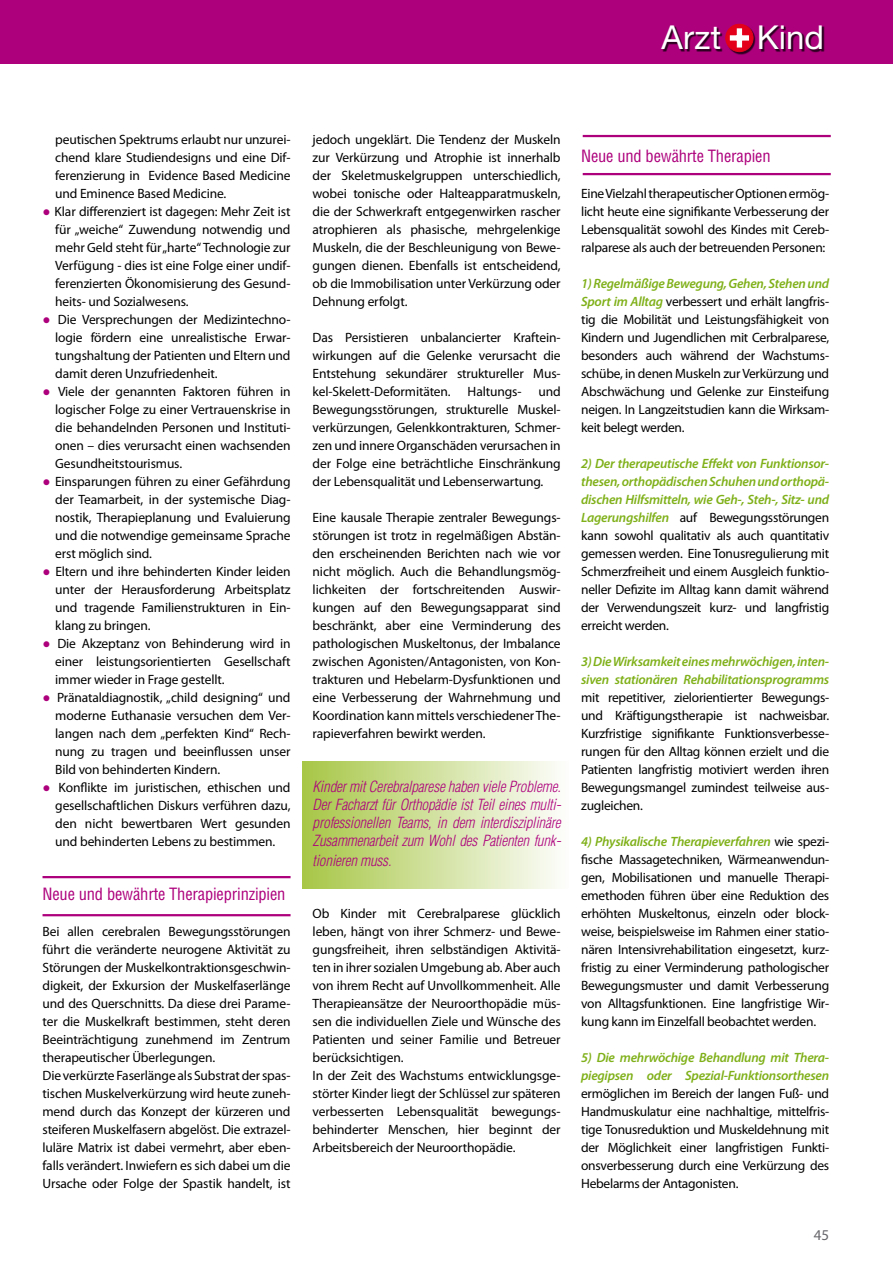
<style>
.page{position:relative;width:893px;height:1263px;background:#fff}
.page>*{position:absolute;margin:0;border:0;box-sizing:border-box;transform-origin:0 0}
.t1{font:33px "Helvetica Neue";letter-spacing:.005em;color:#fff}
.t2{font:condensed 16.5px "Helvetica";letter-spacing:-.01em;color:#ad007c}
.t3{font:italic 300 condensed 15px/18px "Helvetica";letter-spacing:-.01em;color:#ad007c;text-align:justify}
.t4{font:15px "Myriad Pro";color:#68676c}
.t5{font:13.5px/18px "Myriad Pro";letter-spacing:-.01em;color:#000;text-align:justify}
.t6{font:italic 600 13.5px/18px "Myriad Pro";letter-spacing:-.02em;color:#7fb019}
.s1{font-family:"Times New Roman";color:#ad007c}
.s2{font-weight:600;font-style:italic;color:#7fb019}
</style>
<div class="page">
<div style="left:302px;top:761px;width:267px;height:128px;background:linear-gradient(to right,#a7c646,#fefefc)"></div>
<div style="left:0;top:0;width:893px;height:64px;background:#ad007c"></div>
<div style="left:662px;top:25px;width:163px;height:29px;background:#000;opacity:.75"></div>
<div style="left:726px;top:24px;width:27px;height:28px;background:#e2001a;border-radius:50%"></div>
<div style="left:725px;top:24px;width:28px;height:28px;border:1px solid #e2001a;border-radius:50%"></div>
<div style="left:737px;top:28px;width:5px;height:20px;background:#fff"></div>
<div style="left:730px;top:35px;width:19px;height:6px;background:#fff"></div>
<hr style="left:43px;top:914px;width:248px;height:2px;background:#ad007c">
<hr style="left:43px;top:876px;width:248px;height:2px;background:#ad007c">
<hr style="left:583px;top:173px;width:248px;height:2px;background:#ad007c">
<hr style="left:583px;top:135px;width:248px;height:2px;background:#ad007c">
<h1 class="t1" style="left:662px;top:18px;width:164px">Arzt Kind</h1>
<p class="t5" style="left:55px;top:130px;width:237px">peutischen Spektrums erlaubt nur unzurei&shy;chend klare Studiendesigns und eine Dif&shy;ferenzierung in Evidence Based Medicine und Eminence Based Medicine.</p>
<p class="t5" style="left:55px;top:202px;width:237px;text-indent:-13px"><span class="s1">●</span> Klar differenziert ist dagegen: Mehr Zeit ist für „weiche“ Zuwendung notwendig und mehr Geld steht für „harte“ Technologie zur Verfügung - dies ist eine Folge einer undif&shy;ferenzierten Ökonomisierung des Gesund&shy;heits- und Sozialwesens.</p>
<p class="t5" style="left:55px;top:310px;width:237px;text-indent:-13px"><span class="s1">●</span> Die Versprechungen der Medizintechno&shy;logie fördern eine unrealistische Erwar&shy;tungshaltung der Patienten und Eltern und damit deren Unzufriedenheit.</p>
<p class="t5" style="left:55px;top:382px;width:237px;text-indent:-13px"><span class="s1">●</span> Viele der genannten Faktoren führen in logischer Folge zu einer Vertrauenskrise in die behandelnden Personen und Instituti&shy;onen – dies verursacht einen wachsenden Gesundheitstourismus.</p>
<p class="t5" style="left:55px;top:472px;width:237px;text-indent:-13px"><span class="s1">●</span> Einsparungen führen zu einer Gefährdung der Teamarbeit, in der systemische Diag&shy;nostik, Therapieplanung und Evaluierung und die notwendige gemeinsame Sprache erst möglich sind.</p>
<p class="t5" style="left:55px;top:562px;width:237px;text-indent:-13px"><span class="s1">●</span> Eltern und ihre behinderten Kinder leiden unter der Herausforderung Arbeitsplatz und tragende Familienstrukturen in Ein&shy;klang zu bringen.</p>
<p class="t5" style="left:55px;top:634px;width:237px;text-indent:-13px"><span class="s1">●</span> Die Akzeptanz von Behinderung wird in einer leistungsorientierten Gesellschaft immer wieder in Frage gestellt.</p>
<p class="t5" style="left:55px;top:688px;width:237px;text-indent:-13px"><span class="s1">●</span> Pränataldiagnostik, „child designing“ und moderne Euthanasie versuchen dem Ver&shy;langen nach dem „perfekten Kind“ Rech&shy;nung zu tragen und beeinflussen unser Bild von behinderten Kindern.</p>
<p class="t5" style="left:55px;top:778px;width:237px;text-indent:-13px"><span class="s1">●</span> Konflikte im juristischen, ethischen und gesellschaftlichen Diskurs verführen dazu, den nicht bewertbaren Wert gesunden und behinderten Lebens zu bestimmen.</p>
<p class="t2" style="left:43px;top:884px;width:245px">Neue und bewährte Therapieprinzipien</p>
<p class="t5" style="left:43px;top:922px;width:250px;text-align:left">Bei allen cerebralen Bewegungsstörungen führt die veränderte neurogene Aktivität zu Störungen der Muskelkontraktionsgeschwin&shy;digkeit, der Exkursion der Muskelfaserlänge und des Querschnitts. Da diese drei Parame&shy;ter die Muskelkraft bestimmen, steht deren Beeinträchtigung zunehmend im Zentrum therapeutischer Überlegungen.<br>Die verkürzte Faserlänge als Substrat der spas&shy;tischen Muskelverkürzung wird heute zuneh&shy;mend durch das Konzept der kürzeren und steiferen Muskelfasern abgelöst. Die extrazel&shy;luläre Matrix ist dabei vermehrt, aber eben&shy;falls verändert. Inwiefern es sich dabei um die Ursache oder Folge der Spastik handelt, ist</p>
<p class="t5" style="left:313px;top:130px;width:250px">jedoch ungeklärt. Die Tendenz der Muskeln zur Verkürzung und Atrophie ist innerhalb der Skeletmuskelgruppen unterschiedlich, wobei tonische oder Halteapparatmuskeln, die der Schwerkraft entgegenwirken rascher atrophieren als phasische, mehrgelenkige Muskeln, die der Beschleunigung von Bewe&shy;gungen dienen. Ebenfalls ist entscheidend, ob die Immobilisation unter Verkürzung oder Dehnung erfolgt.</p>
<p class="t5" style="left:313px;top:328px;width:250px">Das Persistieren unbalancierter Kraftein&shy;wirkungen auf die Gelenke verursacht die Entstehung sekundärer struktureller Mus&shy;kel-Skelett-Deformitäten.</p>
<p class="t5" style="left:313px;top:382px;width:250px;text-indent:226px">und Bewegungsstörungen, strukturelle Muskel&shy;verkürzungen, Gelenkkontrakturen, Schmer&shy;zen und innere Organschäden verursachen in der Folge eine beträchtliche Einschränkung der Lebensqualität und Lebenserwartung.</p>
<p class="t5" style="left:313px;top:508px;width:250px">Eine kausale Therapie zentraler Bewegungs&shy;störungen ist trotz in regelmäßigen Abstän&shy;den erscheinenden Berichten nach wie vor nicht möglich. Auch die Behandlungsmög&shy;lichkeiten der fortschreitenden Auswir&shy;kungen auf den Bewegungsapparat sind beschränkt, aber eine Verminderung des pathologischen Muskeltonus, der Imbalance zwischen Agonisten/Antagonisten, von Kon&shy;trakturen und Hebelarm-Dysfunktionen und eine Verbesserung der Wahrnehmung und Koordination kann mittels verschiedener The&shy;rapieverfahren bewirkt werden.</p>
<p class="t5" style="left:468px;top:382px;width:55px">Haltungs-</p>
<p class="t3" style="left:313px;top:777px;width:250px">Kinder mit Cerebralparese haben viele Probleme.<br>Der Facharzt für Orthopädie ist Teil eines multi&shy;professionellen Teams, in dem interdisziplinäre Zusammenarbeit zum Wohl des Patienten funk-</p>
<p class="t3" style="left:313px;top:851px;width:80px">tionieren muss.</p>
<p class="t5" style="left:313px;top:904px;width:250px;text-align:left">Ob Kinder mit Cerebralparese glücklich leben, hängt von ihrer Schmerz- und Bewe&shy;gungsfreiheit, ihren selbständigen Aktivitä&shy;ten in ihrer sozialen Umgebung ab. Aber auch von ihrem Recht auf Unvollkommenheit. Alle Therapieansätze der Neuroorthopädie müs&shy;sen die individuellen Ziele und Wünsche des Patienten und seiner Familie und Betreuer berücksichtigen.<br>In der Zeit des Wachstums entwicklungsge&shy;störter Kinder liegt der Schlüssel zur späteren verbesserten Lebensqualität bewegungs&shy;behinderter Menschen, hier beginnt der Arbeitsbereich der Neuroorthopädie.</p>
<p class="t2" style="left:581px;top:146px;width:191px">Neue und bewährte Therapien</p>
<p class="t5" style="left:581px;top:184px;width:250px">Eine Vielzahl therapeutischer Optionen ermög&shy;licht heute eine signifikante Verbesserung der Lebensqualität sowohl des Kindes mit Cereb&shy;ralparese als auch der betreuenden Personen:</p>
<p class="t5" style="left:581px;top:274px;width:250px"><span class="s2">1) Regelmäßige Bewegung, Gehen, Stehen und Sport im Alltag</span> verbessert und erhält langfris&shy;tig die Mobilität und Leistungsfähigkeit von Kindern und Jugendlichen mit Cerbralparese, besonders auch während der Wachstums&shy;schübe, in denen Muskeln zur Verkürzung und Abschwächung und Gelenke zur Einsteifung neigen. In Langzeitstudien kann die Wirksam&shy;keit belegt werden.</p>
<p class="t5" style="left:581px;top:454px;width:250px"><span class="s2">2) Der therapeutische Effekt von Funktionsor&shy;thesen, orthopädischen Schuhen und orthopä&shy;dischen Hilfsmitteln, wie Geh-, Steh-, Sitz- und Lagerungshilfen</span> auf Bewegungsstörungen kann sowohl qualitativ als auch quantitativ gemessen werden. Eine Tonusregulierung mit Schmerzfreiheit und einem Ausgleich funktio&shy;neller Defizite im Alltag kann damit während der Verwendungszeit kurz- und langfristig erreicht werden.</p>
<p class="t6" style="left:581px;top:652px;width:250px">3) Die Wirksamkeit eines mehrwöchigen, inten&shy;siven stationären Rehabilitationsprogramms</p>
<p class="t5" style="left:581px;top:688px;width:250px">mit repetitiver, zielorientierter Bewegungs&shy;und Kräftigungstherapie ist nachweisbar.<br>Kurzfristige signifikante Funktionsverbesse&shy;rungen für den Alltag können erzielt und die Patienten langfristig motiviert werden ihren Bewegungsmangel zumindest teilweise aus&shy;zugleichen.</p>
<p class="t5" style="left:581px;top:832px;width:250px"><span class="s2">4) Physikalische Therapieverfahren</span> wie spezi&shy;fische Massagetechniken, Wärmeanwendun&shy;gen, Mobilisationen und manuelle Therapi&shy;emethoden führen über eine Reduktion des erhöhten Muskeltonus, einzeln oder block&shy;weise, beispielsweise im Rahmen einer statio&shy;nären Intensivrehabilitation eingesetzt, kurz&shy;fristig zu einer Verminderung pathologischer Bewegungsmuster und damit Verbesserung von Alltagsfunktionen. Eine langfristige Wir&shy;kung kann im Einzelfall beobachtet werden.</p>
<p class="t6" style="left:581px;top:1048px;width:250px">5) Die mehrwöchige Behandlung mit Thera&shy;piegipsen oder Spezial-Funktionsorthesen</p>
<p class="t5" style="left:581px;top:1084px;width:250px">ermöglichen im Bereich der langen Fuß- und Handmuskulatur eine nachhaltige, mittelfris&shy;tige Tonusreduktion und Muskeldehnung mit der Möglichkeit einer langfristigen Funkti&shy;onsverbesserung durch eine Verkürzung des Hebelarms der Antagonisten.</p>
<p class="t4" style="left:814px;top:1226px;width:17px">45</p>
</div>
